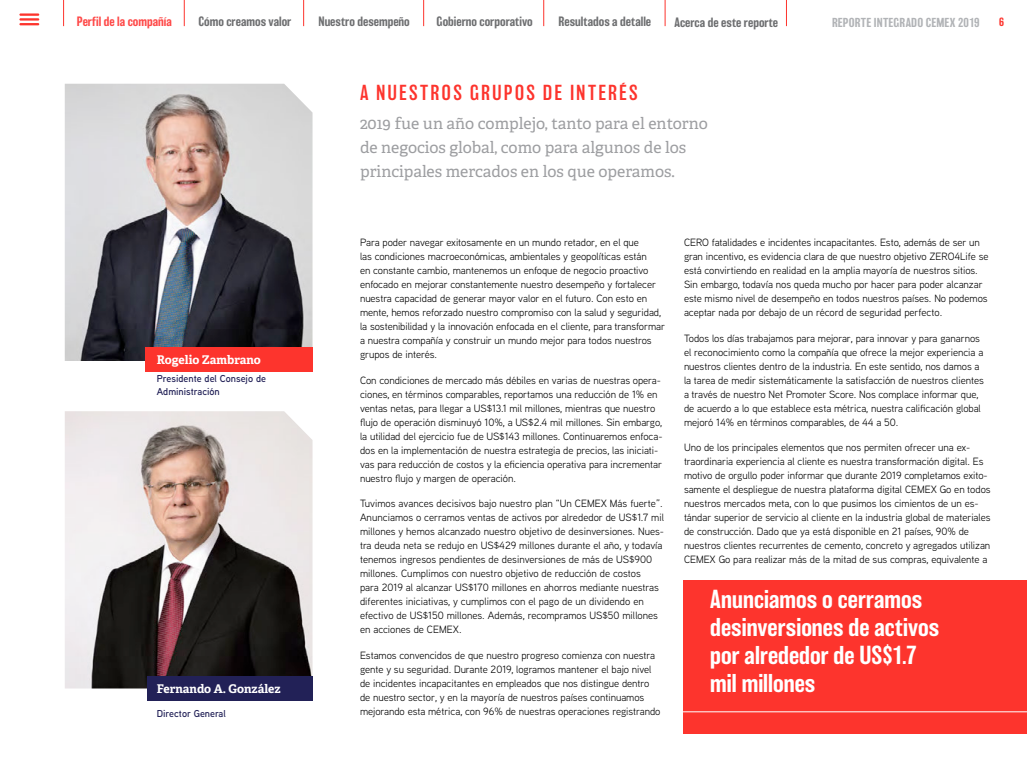
<style>
.page{position:relative;width:1027px;height:769px;background:#fff}
.page>*{position:absolute;margin:0;border:0;box-sizing:border-box;transform-origin:0 0}
.Higlight_1B{font:500 24px/28px "Balboa";color:#fff}
.T1{font:300 20px "Balboa";letter-spacing:.105em;color:#fd342d}
.Intro_gris{font:16px/24px "Adelle PE";color:#9d9ea1}
.t1{font:500 12.5px "Balboa";color:#6d6e70}
.t2{font:500 12.5px "Balboa";color:#fe4948}
.CARTA_nombres{font:700 12px "Adelle PE";color:#fff}
.t3{font:500 12px "Balboa";letter-spacing:.015em;color:#b1b3b6}
.t4{font:500 11px "Balboa";color:#fd342d}
.texto_gral{font:10.5px/14px "Aaux Next";letter-spacing:-.005em;color:#000}
.CARTA_cargo{font:600 10px/13px "Aaux Next";color:#222157}
</style>
<div class="page">
<svg style="left:184px;top:0;width:1px;height:26px"></svg>
<svg style="left:63px;top:0;width:1px;height:26px"></svg>
<svg style="left:303px;top:0;width:1px;height:26px"></svg>
<svg style="left:423px;top:0;width:1px;height:26px"></svg>
<svg style="left:543px;top:0;width:1px;height:26px"></svg>
<svg style="left:664px;top:0;width:1px;height:26px"></svg>
<hr style="left:19px;top:13px;width:20px;height:3px;background:#fd342d">
<hr style="left:19px;top:18px;width:20px;height:3px;background:#fd342d">
<hr style="left:19px;top:23px;width:20px;height:2px;background:#fd342d">
<img style="left:65px;top:84px;width:247px;height:277px">
<img style="left:65px;top:411px;width:247px;height:277px">
<div style="left:683px;top:579px;width:343px;height:153px;background:#fd342d"></div>
<div style="left:145px;top:347px;width:167px;height:24px;background:#fd342d"></div>
<div style="left:147px;top:676px;width:165px;height:24px;background:#222157"></div>
<hr style="left:682px;top:711px;width:344px;height:1px;background:#fff">
<p class="t2" style="left:77px;top:14px;width:96px">Perfil de la compañía</p>
<p class="t1" style="left:198px;top:15px;width:94px">Cómo creamos valor</p>
<p class="t1" style="left:318px;top:14px;width:93px">Nuestro desempeño</p>
<p class="t1" style="left:436px;top:14px;width:98px">Gobierno corporativo</p>
<p class="t1" style="left:558px;top:14px;width:94px">Resultados a detalle</p>
<p class="t1" style="left:674px;top:15px;width:105px">Acerca de este reporte</p>
<p class="t3" style="left:831px;top:16px;width:149px">REPORTE INTEGRADO CEMEX 2019</p>
<p class="t4" style="left:998px;top:16px;width:6px">6</p>
<p class="T1" style="left:360px;top:82px;width:279px">A NUESTROS GRUPOS DE INTERÉS</p>
<p class="CARTA_nombres" style="left:157px;top:350px;width:105px">Rogelio Zambrano</p>
<p class="CARTA_cargo" style="left:157px;top:371px;width:111px">Presidente del Consejo de<br>Administración</p>
<p class="CARTA_nombres" style="left:157px;top:679px;width:125px">Fernando A. González</p>
<p class="CARTA_cargo" style="left:157px;top:706px;width:70px">Director General</p>
<p class="Intro_gris" style="left:360px;top:110px;width:349px">2019 fue un año complejo, tanto para el entorno de negocios global, como para algunos de los principales mercados en los que operamos.</p>
<p class="texto_gral" style="left:360px;top:235px;width:306px">Para poder navegar exitosamente en un mundo retador, en el que<br>las condiciones macroeconómicas, ambientales y geopolíticas están<br>en constante cambio, mantenemos un enfoque de negocio proactivo enfocado en mejorar constantemente nuestro desempeño y fortalecer nuestra capacidad de generar mayor valor en el futuro. Con esto en mente, hemos reforzado nuestro compromiso con la salud y seguridad, la sostenibilidad y la innovación enfocada en el cliente, para transformar a nuestra compañía y construir un mundo mejor para todos nuestros grupos de interés.</p>
<p class="texto_gral" style="left:360px;top:372px;width:304px">Con condiciones de mercado más débiles en varias de nuestras opera&shy;ciones, en términos comparables, reportamos una reducción de 1% en ventas netas, para llegar a US$13.1 mil millones, mientras que nuestro flujo de operación disminuyó 10%, a US$2.4 mil millones. Sin embargo, la utilidad del ejercicio fue de US$143 millones. Continuaremos enfoca&shy;dos en la implementación de nuestra estrategia de precios, las iniciati&shy;vas para reducción de costos y la eficiencia operativa para incrementar nuestro flujo y margen de operación.</p>
<p class="texto_gral" style="left:360px;top:496px;width:305px">Tuvimos avances decisivos bajo nuestro plan “Un CEMEX Más fuerte”.<br>Anunciamos o cerramos ventas de activos por alrededor de US$1.7 mil millones y hemos alcanzado nuestro objetivo de desinversiones. Nues&shy;tra deuda neta se redujo en US$429 millones durante el año, y todavía tenemos ingresos pendientes de desinversiones de más de US$900 millones. Cumplimos con nuestro objetivo de reducción de costos<br>para 2019 al alcanzar US$170 millones en ahorros mediante nuestras diferentes iniciativas, y cumplimos con el pago de un dividendo en efectivo de US$150 millones. Además, recompramos US$50 millones en acciones de CEMEX.</p>
<p class="texto_gral" style="left:360px;top:647px;width:302px">Estamos convencidos de que nuestro progreso comienza con nuestra gente y su seguridad. Durante 2019, logramos mantener el bajo nivel de incidentes incapacitantes en empleados que nos distingue dentro de nuestro sector, y en la mayoría de nuestros países continuamos mejorando esta métrica, con 96% de nuestras operaciones registrando</p>
<p class="texto_gral" style="left:683px;top:235px;width:306px">CERO fatalidades e incidentes incapacitantes. Esto, además de ser un gran incentivo, es evidencia clara de que nuestro objetivo ZERO4Life se está convirtiendo en realidad en la amplia mayoría de nuestros sitios.<br>Sin embargo, todavía nos queda mucho por hacer para poder alcanzar este mismo nivel de desempeño en todos nuestros países. No podemos aceptar nada por debajo de un récord de seguridad perfecto.</p>
<p class="texto_gral" style="left:683px;top:330px;width:301px">Todos los días trabajamos para mejorar, para innovar y para ganarnos el reconocimiento como la compañía que ofrece la mejor experiencia a nuestros clientes dentro de la industria. En este sentido, nos damos a la tarea de medir sistemáticamente la satisfacción de nuestros clientes a través de nuestro Net Promoter Score. Nos complace informar que, de acuerdo a lo que establece esta métrica, nuestra calificación global mejoró 14% en términos comparables, de 44 a 50.</p>
<p class="texto_gral" style="left:683px;top:440px;width:308px">Uno de los principales elementos que nos permiten ofrecer una ex&shy;traordinaria experiencia al cliente es nuestra transformación digital. Es motivo de orgullo poder informar que durante 2019 completamos exito&shy;samente el despliegue de nuestra plataforma digital CEMEX Go en todos nuestros mercados meta, con lo que pusimos los cimientos de un es&shy;tándar superior de servicio al cliente en la industria global de materiales de construcción. Dado que ya está disponible en 21 países, 90% de nuestros clientes recurrentes de cemento, concreto y agregados utilizan CEMEX Go para realizar más de la mitad de sus compras, equivalente a</p>
<p class="Higlight_1B" style="left:710px;top:585px;width:230px">Anunciamos o cerramos desinversiones de activos por alrededor de US$1.7 mil millones</p>
</div>
